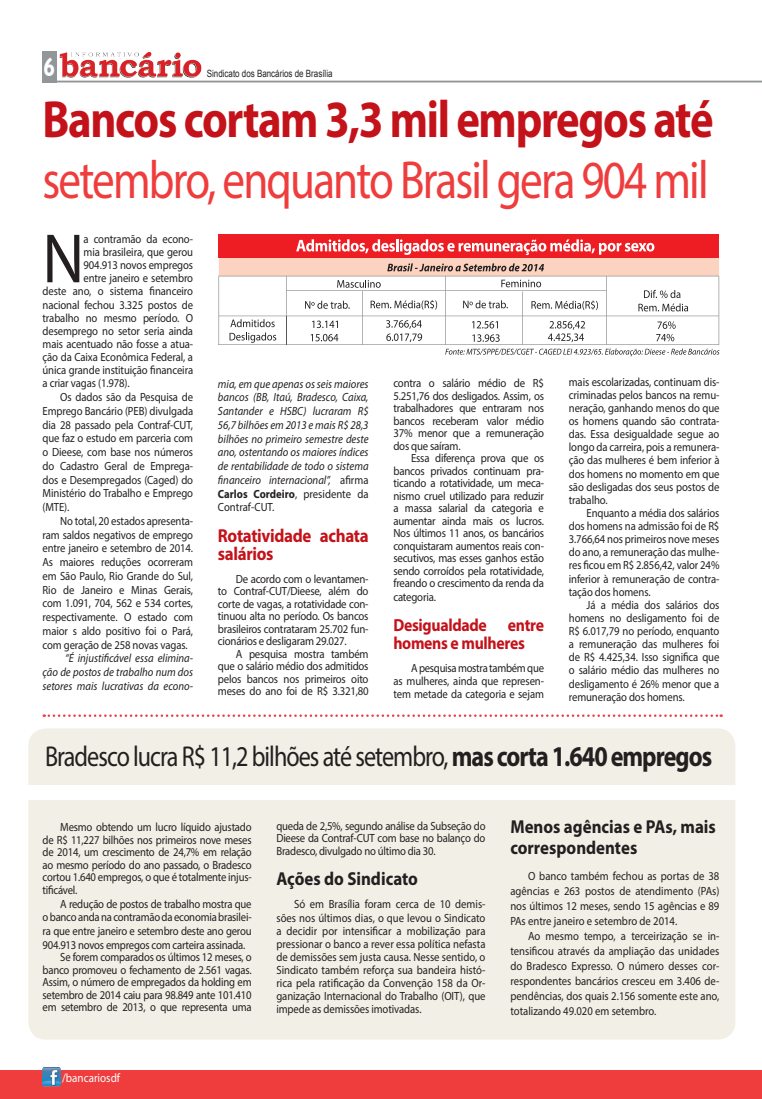
<style>
.page{position:relative;width:762px;height:1099px;background:#fff}
.page>*{position:absolute;margin:0;border:0;box-sizing:border-box;transform-origin:0 0}
.t1{font:70.25px "Myriad Pro";color:#231f20;scale:.9 1}
.t2{font:53.75px "Myriad Pro";letter-spacing:-.04em;color:#ee3d3c;scale:.84 1}
.t3{font:700 52.5px "Myriad Pro";letter-spacing:-.03em;color:#c4121a;scale:.85 1}
.t4{font:28.75px "Myriad Pro";letter-spacing:-.04em;color:#231f20;scale:.84 1}
.t5{font:700 26.25px "Humanist 521 BT";color:#fff;scale:.8 1}
.t6{font:700 18.75px/21.2px "Myriad Pro";color:#231f20;scale:.9 1}
.t7{font:700 18.75px/17.5px "Myriad Pro";letter-spacing:-.02em;color:#c4121a;scale:.9 1}
.t8{font:700 17.5px/17.5px "Myriad Pro";letter-spacing:-.02em;color:#c4121a;scale:.9 1}
.t9{font:12.25px "Myriad Pro";color:#fff;scale:.9 1}
.t10{font:11.88px/13.1px "Myriad Pro";letter-spacing:-.01em;color:#231f20;text-align:justify;scale:.9 1}
.t11{font:11.88px/12.5px "Myriad Pro";letter-spacing:-.01em;color:#231f20;text-align:justify;scale:.91 1}
.t12{font:italic 11.88px/13.8px "Myriad Pro";color:#231f20;text-align:justify;scale:.9 1}
.t13{font:10px "Arial";color:#231f20;scale:.8 1}
.s1{font-style:normal}
.s2{font-weight:700;font-style:normal}
.s3{font-weight:700}
</style>
<div class="page">
<div style="left:28px;top:728px;width:707px;height:311px;background:#f1efe6;border-radius:18px"></div>
<hr style="left:45px;top:81px;width:717px;height:1px;background:#939698">
<img style="left:142px;top:51px;width:35px;height:8px">
<div style="left:42px;top:51px;width:15px;height:31px;background:#939698"></div>
<div style="left:0;top:1070px;width:762px;height:28px;background:#ee3d3c"></div>
<img style="left:42px;top:1067px;width:19px;height:19px">
<div style="left:219px;top:234px;width:500px;height:24px;background:#ee1d23"></div>
<svg style="left:218px;top:239px;width:502px;height:117px"></svg>
<svg style="left:44px;top:714px;width:678px;height:3px"></svg>
<div style="left:25px;top:785px;width:710px;height:14px;background:#fff"></div>
<h3 class="t5" style="left:43px;top:51px;width:16px">6</h3>
<p class="t13" style="left:207px;top:67px;width:159px">Sindicato dos Bancários de Brasília</p>
<h3 class="t3" style="left:43px;top:85px;width:791px">Bancos cortam 3,3 mil empregos até</h3>
<h2 class="t2" style="left:43px;top:147px;width:794px">setembro, enquanto Brasil gera 904 mil</h2>
<h1 class="t1" style="left:43px;top:215px;width:48px">N</h1>
<p class="t10" style="left:84px;top:232px;width:123px">a contramão da econo-</p>
<p class="t10" style="left:84px;top:245px;width:123px">mia brasileira, que gerou</p>
<p class="t10" style="left:84px;top:258px;width:123px">904.913 novos empregos</p>
<p class="t10" style="left:84px;top:271px;width:123px">entre janeiro e setembro</p>
<p class="t10" style="left:43px;top:285px;width:169px">deste ano, o sistema financeiro</p>
<p class="t10" style="left:43px;top:298px;width:169px">nacional fechou 3.325 postos de</p>
<p class="t10" style="left:43px;top:311px;width:169px">trabalho no mesmo período. O</p>
<p class="t10" style="left:43px;top:324px;width:169px">desemprego no setor seria ainda</p>
<p class="t10" style="left:43px;top:337px;width:169px">mais acentuado não fosse a atua-</p>
<p class="t10" style="left:43px;top:350px;width:169px">ção da Caixa Econômica Federal, a</p>
<p class="t10" style="left:43px;top:363px;width:169px">única grande instituição financeira</p>
<p class="t10" style="left:43px;top:376px;width:98px">a criar vagas (1.978).</p>
<p class="t10" style="left:60px;top:390px;width:149px">Os dados são da Pesquisa de</p>
<p class="t10" style="left:43px;top:404px;width:169px">Emprego Bancário (PEB) divulgada</p>
<p class="t10" style="left:43px;top:418px;width:169px">dia 28 passado pela Contraf-CUT,</p>
<p class="t10" style="left:43px;top:431px;width:169px">que faz o estudo em parceria com</p>
<p class="t10" style="left:43px;top:445px;width:169px">o Dieese, com base nos números</p>
<p class="t10" style="left:43px;top:459px;width:169px">do Cadastro Geral de Emprega-</p>
<p class="t10" style="left:43px;top:473px;width:169px">dos e Desempregados (Caged) do</p>
<p class="t10" style="left:43px;top:486px;width:169px">Ministério do Trabalho e Emprego</p>
<p class="t10" style="left:43px;top:500px;width:31px">(MTE).</p>
<p class="t10" style="left:60px;top:514px;width:149px">No total, 20 estados apresenta-</p>
<p class="t10" style="left:43px;top:528px;width:169px">ram saldos negativos de emprego</p>
<p class="t10" style="left:43px;top:541px;width:169px">entre janeiro e setembro de 2014.</p>
<p class="t10" style="left:43px;top:555px;width:169px">As maiores reduções ocorreram</p>
<p class="t10" style="left:43px;top:569px;width:169px">em São Paulo, Rio Grande do Sul,</p>
<p class="t10" style="left:43px;top:583px;width:169px">Rio de Janeiro e Minas Gerais,</p>
<p class="t10" style="left:43px;top:596px;width:169px">com 1.091, 704, 562 e 534 cortes,</p>
<p class="t10" style="left:43px;top:610px;width:169px">respectivamente. O estado com</p>
<p class="t10" style="left:43px;top:624px;width:169px">maior s aldo positivo foi o Pará,</p>
<p class="t10" style="left:43px;top:638px;width:163px">com geração de 258 novas vagas.</p>
<p class="t12" style="left:43px;top:651px;width:169px;text-indent:22px">“É injustificável essa elimina&shy;ção de postos de trabalho num dos setores mais lucrativas da econo-</p>
<p class="t10" style="left:569px;top:375px;width:169px">mais escolarizadas, continuam dis&shy;criminadas pelos bancos na remu&shy;neração, ganhando menos do que os homens quando são contrata&shy;das. Essa desigualdade segue ao longo da carreira, pois a remunera&shy;ção das mulheres é bem inferior à dos homens no momento em que são desligadas dos seus postos de trabalho.</p>
<p class="t10" style="left:569px;top:506px;width:169px;text-indent:18px">Enquanto a média dos salários dos homens na admissão foi de R$ 3.766,64 nos primeiros nove meses do ano, a remuneração das mulhe&shy;res ficou em R$ 2.856,42, valor 24% inferior à remuneração de contra&shy;tação dos homens.</p>
<p class="t10" style="left:569px;top:598px;width:169px;text-indent:18px">Já a média dos salários dos homens no desligamento foi de R$ 6.017,79 no período, enquanto a remuneração das mulheres foi de R$ 4.425,34. Isso significa que o salário médio das mulheres no desligamento é 26% menor que a remuneração dos homens.</p>
<p class="t11" style="left:393px;top:376px;width:167px">contra o salário médio de R$ 5.251,76 dos desligados. Assim, os trabalhadores que entraram nos bancos receberam valor médio 37% menor que a remuneração dos que saíram.</p>
<p class="t11" style="left:393px;top:451px;width:167px;text-indent:18px">Essa diferença prova que os bancos privados continuam pra&shy;ticando a rotatividade, um meca&shy;nismo cruel utilizado para reduzir a massa salarial da categoria e aumentar ainda mais os lucros.<br>Nos últimos 11 anos, os bancários conquistaram aumentos reais con&shy;secutivos, mas esses ganhos estão sendo corroídos pela rotatividade, freando o crescimento da renda da</p>
<p class="t11" style="left:393px;top:590px;width:48px">categoria.</p>
<h3 class="t8" style="left:393px;top:616px;width:169px">Desigualdade entre homens e mulheres</h3>
<p class="t10" style="left:393px;top:660px;width:169px;text-indent:18px">A pesquisa mostra também que as mulheres, ainda que represen&shy;tem metade da categoria e sejam</p>
<p class="t12" style="left:218px;top:376px;width:169px">mia, em que apenas os seis maiores bancos (BB, Itaú, Bradesco, Caixa, Santander e HSBC) lucraram R$ 56,7 bilhões em 2013 e mais R$ 28,3 bilhões no primeiro semestre deste ano, ostentando os maiores índices de rentabilidade de todo o sistema financeiro internacional”, <span class="s1">afirma </span><span class="s2">Carlos Cordeiro</span><span class="s1">, presidente da Contraf-CUT.</span></p>
<h3 class="t7" style="left:218px;top:526px;width:169px">Rotatividade achata salários</h3>
<p class="t11" style="left:218px;top:572px;width:167px;text-indent:18px">De acordo com o levantamen&shy;to Contraf-CUT/Dieese, além do corte de vagas, a rotatividade con&shy;tinuou alta no período. Os bancos brasileiros contrataram 25.702 fun&shy;cionários e desligaram 29.027.</p>
<p class="t11" style="left:218px;top:647px;width:167px;text-indent:18px">A pesquisa mostra também que o salário médio dos admitidos pelos bancos nos primeiros oito meses do ano foi de R$ 3.321,80</p>
<h3 class="t4" style="left:45px;top:738px;width:796px">Bradesco lucra R$ 11,2 bilhões até setembro, <span class="s3">mas corta 1.640 empregos</span></h3>
<p class="t10" style="left:43px;top:821px;width:234px;line-height:12.5px;text-indent:18px">Mesmo obtendo um lucro líquido ajustado de R$ 11,227 bilhões nos primeiros nove meses de 2014, um crescimento de 24,7% em relação ao mesmo período do ano passado, o Bradesco cortou 1.640 empregos, o que é totalmente injus&shy;tificável.</p>
<p class="t10" style="left:43px;top:896px;width:234px;line-height:13.8px;text-indent:18px">A redução de postos de trabalho mostra que o banco anda na contramão da economia brasilei&shy;ra que entre janeiro e setembro deste ano gerou 904.913 novos empregos com carteira assinada.</p>
<p class="t10" style="left:43px;top:951px;width:234px;line-height:12.5px;text-indent:18px">Se forem comparados os últimos 12 meses, o banco promoveu o fechamento de 2.561 vagas.<br>Assim, o número de empregados da holding em setembro de 2014 caiu para 98.849 ante 101.410 em setembro de 2013, o que representa uma</p>
<p class="t9" style="left:62px;top:1070px;width:66px">/bancariosdf</p>
<p class="t10" style="left:276px;top:819px;width:234px;line-height:12.5px">queda de 2,5%, segundo análise da Subseção do Dieese da Contraf-CUT com base no balanço do Bradesco, divulgado no último dia 30.</p>
<h3 class="t6" style="left:276px;top:867px;width:159px">Ações do Sindicato</h3>
<p class="t10" style="left:276px;top:897px;width:234px;text-indent:18px">Só em Brasília foram cerca de 10 demis&shy;sões nos últimos dias, o que levou o Sindicato a decidir por intensificar a mobilização para pressionar o banco a rever essa política nefasta de demissões sem justa causa. Nesse sentido, o Sindicato também reforça sua bandeira histó&shy;rica pela ratificação da Convenção 158 da Or&shy;ganização Internacional do Trabalho (OIT), que impede as demissões imotivadas.</p>
<h3 class="t6" style="left:510px;top:815px;width:230px">Menos agências e PAs, mais correspondentes</h3>
<p class="t10" style="left:510px;top:868px;width:234px;line-height:15px;text-indent:18px">O banco também fechou as portas de 38 agências e 263 postos de atendimento (PAs) nos últimos 12 meses, sendo 15 agências e 89<br>PAs entre janeiro e setembro de 2014.</p>
<p class="t10" style="left:510px;top:928px;width:234px;line-height:15px;text-indent:18px">Ao mesmo tempo, a terceirização se in&shy;tensificou através da ampliação das unidades do Bradesco Expresso. O número desses cor&shy;respondentes bancários cresceu em 3.406 de&shy;pendências, dos quais 2.156 somente este ano, totalizando 49.020 em setembro.</p>
</div>
